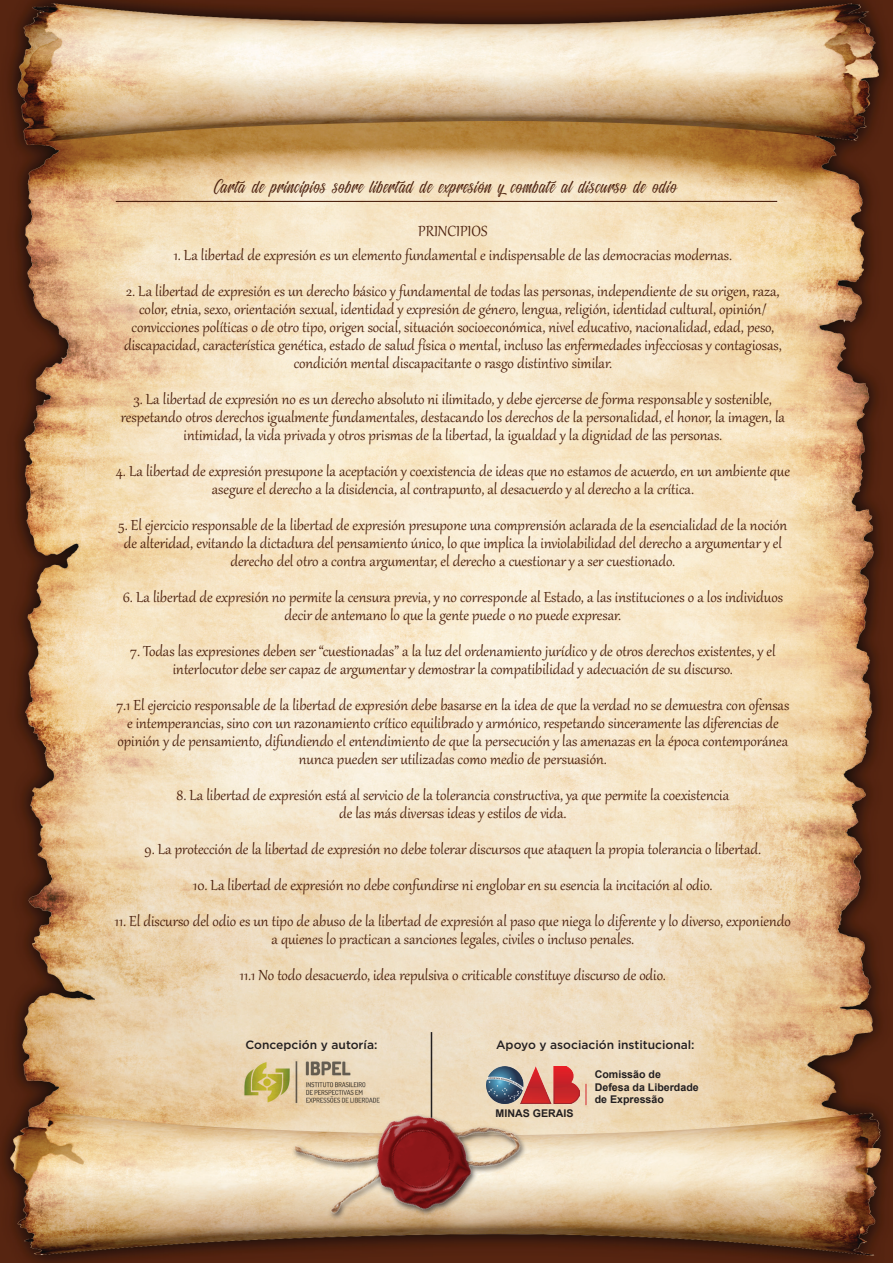
<style>
.page{position:relative;width:893px;height:1263px;background:#fff}
.page>*{position:absolute;margin:0;border:0;box-sizing:border-box;transform-origin:0 0}
.t1{font:29.1px "Black Sneakers";letter-spacing:.02em;color:#4c210e}
.t2{font:18px/18px "Gabriola";color:#4c210e;text-align:center}
.t3{font:500 12px "Gotham";color:#231f20}
.t4{font:700 10.65px/12.8px "Arial";color:#231f20}
</style>
<div class="page">
<img style="left:0;top:0;width:893px;height:1263px">
<img style="left:238px;top:1056px;width:31px;height:52px">
<img style="left:536px;top:1066px;width:44px;height:37px">
<svg style="left:585px;top:1084px;width:1px;height:21px"></svg>
<hr style="left:116px;top:201px;width:661px;height:1px;background:#4c210e">
<img style="left:269px;top:1032px;width:267px;height:231px">
<h1 class="t1" style="left:216px;top:171px;width:463px">Carta de principios sobre libertad de expresión y combate al discurso de odio</h1>
<p class="t2" style="left:418px;top:220px;width:71px">PRINCIPIOS</p>
<p class="t2" style="left:174px;top:244px;width:560px">1. La libertad de expresión es un elemento fundamental e indispensable de las democracias modernas.</p>
<p class="t2" style="left:124px;top:280px;width:659px">2. La libertad de expresión es un derecho básico y fundamental de todas las personas, independiente de su origen, raza, color, etnia, sexo, orientación sexual, identidad y expresión de género, lengua, religión, identidad cultural, opinión/ convicciones políticas o de otro tipo, origen social, situación socioeconómica, nivel educativo, nacionalidad, edad, peso, discapacidad, característica genética, estado de salud física o mental, incluso las enfermedades infecciosas y contagiosas, condición mental discapacitante o rasgo distintivo similar.</p>
<p class="t2" style="left:121px;top:388px;width:666px">3. La libertad de expresión no es un derecho absoluto ni ilimitado, y debe ejercerse de forma responsable y sostenible, respetando otros derechos igualmente fundamentales, destacando los derechos de la personalidad, el honor, la imagen, la intimidad, la vida privada y otros prismas de la libertad, la igualdad y la dignidad de las personas.</p>
<p class="t2" style="left:116px;top:460px;width:675px">4. La libertad de expresión presupone la aceptación y coexistencia de ideas que no estamos de acuerdo, en un ambiente que asegure el derecho a la disidencia, al contrapunto, al desacuerdo y al derecho a la crítica.</p>
<p class="t2" style="left:119px;top:514px;width:670px">5. El ejercicio responsable de la libertad de expresión presupone una comprensión aclarada de la esencialidad de la noción de alteridad, evitando la dictadura del pensamiento único, lo que implica la inviolabilidad del derecho a argumentar y el derecho del otro a contra argumentar, el derecho a cuestionar y a ser cuestionado.</p>
<p class="t2" style="left:123px;top:586px;width:662px">6. La libertad de expresión no permite la censura previa, y no corresponde al Estado, a las instituciones o a los individuos decir de antemano lo que la gente puede o no puede expresar.</p>
<p class="t2" style="left:130px;top:640px;width:647px">7. Todas las expresiones deben ser “cuestionadas” a la luz del ordenamiento jurídico y de otros derechos existentes, y el interlocutor debe ser capaz de argumentar y demostrar la compatibilidad y adecuación de su discurso.</p>
<p class="t2" style="left:116px;top:694px;width:674px">7.1 El ejercicio responsable de la libertad de expresión debe basarse en la idea de que la verdad no se demuestra con ofensas e intemperancias, sino con un razonamiento crítico equilibrado y armónico, respetando sinceramente las diferencias de opinión y de pensamiento, difundiendo el entendimiento de que la persecución y las amenazas en la época contemporánea nunca pueden ser utilizadas como medio de persuasión.</p>
<p class="t2" style="left:176px;top:784px;width:554px">8. La libertad de expresión está al servicio de la tolerancia constructiva, ya que permite la coexistencia de las más diversas ideas y estilos de vida.</p>
<p class="t2" style="left:145px;top:838px;width:618px">9. La protección de la libertad de expresión no debe tolerar discursos que ataquen la propia tolerancia o libertad.</p>
<p class="t2" style="left:193px;top:874px;width:521px">10. La libertad de expresión no debe confundirse ni englobar en su esencia la incitación al odio.</p>
<p class="t2" style="left:115px;top:910px;width:677px">11. El discurso del odio es un tipo de abuso de la libertad de expresión al paso que niega lo diferente y lo diverso, exponiendo a quienes lo practican a sanciones legales, civiles o incluso penales.</p>
<p class="t2" style="left:240px;top:964px;width:427px">11.1 No todo desacuerdo, idea repulsiva o criticable constituye discurso de odio.</p>
<p class="t3" style="left:245px;top:1037px;width:133px">Concepción y autoría:</p>
<p class="t3" style="left:496px;top:1037px;width:200px">Apoyo y asociación institucional:</p>
<p class="t4" style="left:496px;top:1107px;width:79px">MINAS GERAIS</p>
<p class="t4" style="left:595px;top:1068px;width:105px">Comissão de<br>Defesa da Liberdade de Expressão</p>
</div>
